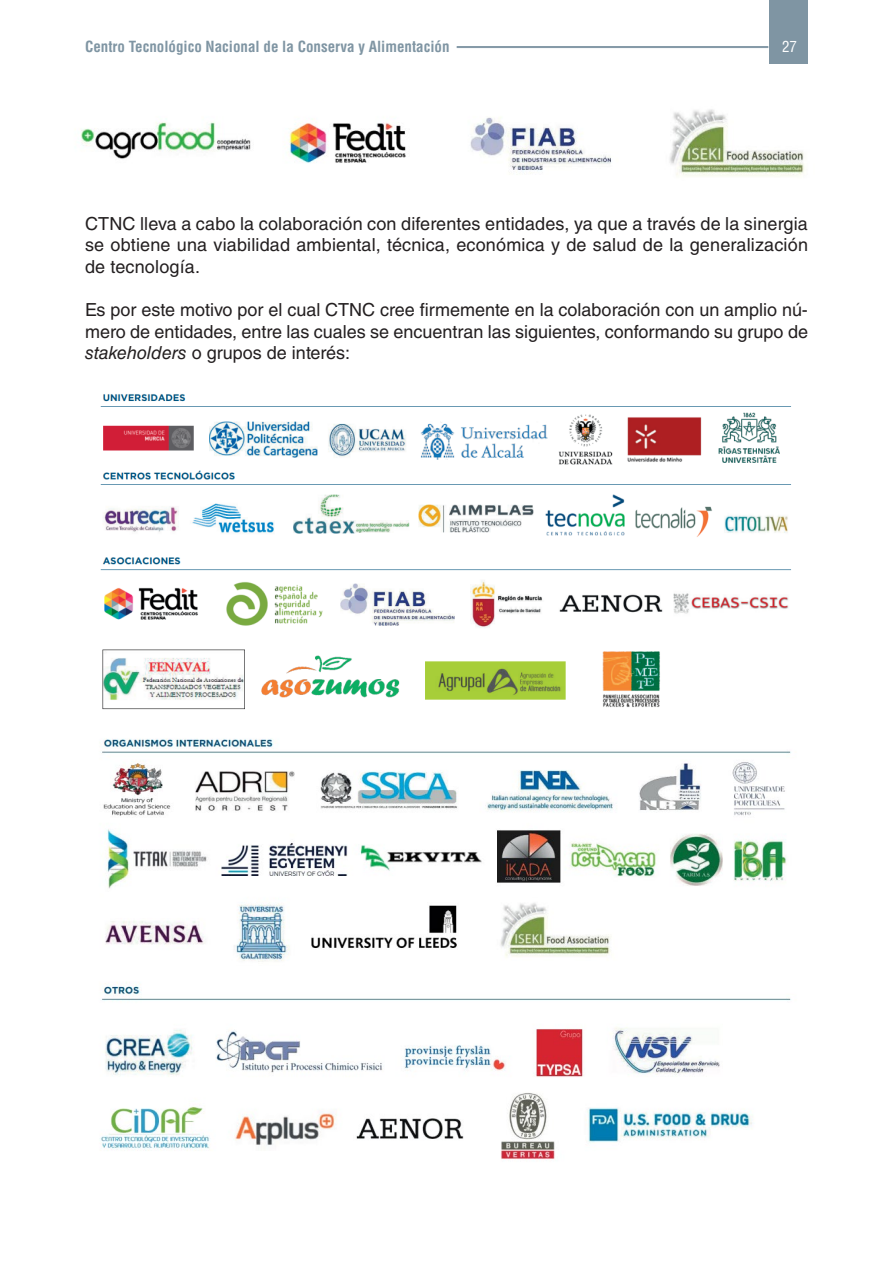
<style>
.page{position:relative;width:893px;height:1263px;background:#fff}
.page>*{position:absolute;margin:0;border:0;box-sizing:border-box;transform-origin:0 0}
.t1{font:18px/21.6px "Helvetica LT Std";letter-spacing:.01em;color:#231f20;text-align:justify}
.t2{font:700 condensed 15px "Helvetica LT Std";color:#7f95a3}
.t3{font:condensed 15px "Helvetica LT Std";color:#fff}
.s1{font-style:italic}
</style>
<div class="page">
<hr style="left:457px;top:46px;width:311px;height:1px;background:#7f95a3">
<hr style="left:457px;top:47px;width:311px;height:1px;background:#7f95a3">
<div style="left:770px;top:0;width:38px;height:64px;background:#7f95a3"></div>
<img style="left:80px;top:109px;width:724px;height:68px">
<img style="left:100px;top:739px;width:691px;height:421px">
<img style="left:100px;top:394px;width:691px;height:316px">
<p class="t2" style="left:85px;top:37px;width:366px">Centro Tecnológico Nacional de la Conserva y Alimentación</p>
<p class="t3" style="left:782px;top:37px;width:16px">27</p>
<p class="t1" style="left:85px;top:213px;width:724px">CTNC lleva a cabo la colaboración con diferentes entidades, ya que a través de la sinergia se obtiene una viabilidad ambiental, técnica, económica y de salud de la generalización de tecnología.</p>
<p class="t1" style="left:85px;top:299px;width:724px">Es por este motivo por el cual CTNC cree firmemente en la colaboración con un amplio nú&shy;mero de entidades, entre las cuales se encuentran las siguientes, conformando su grupo de <span class="s1">stakeholders</span> o grupos de interés:</p>
</div>
